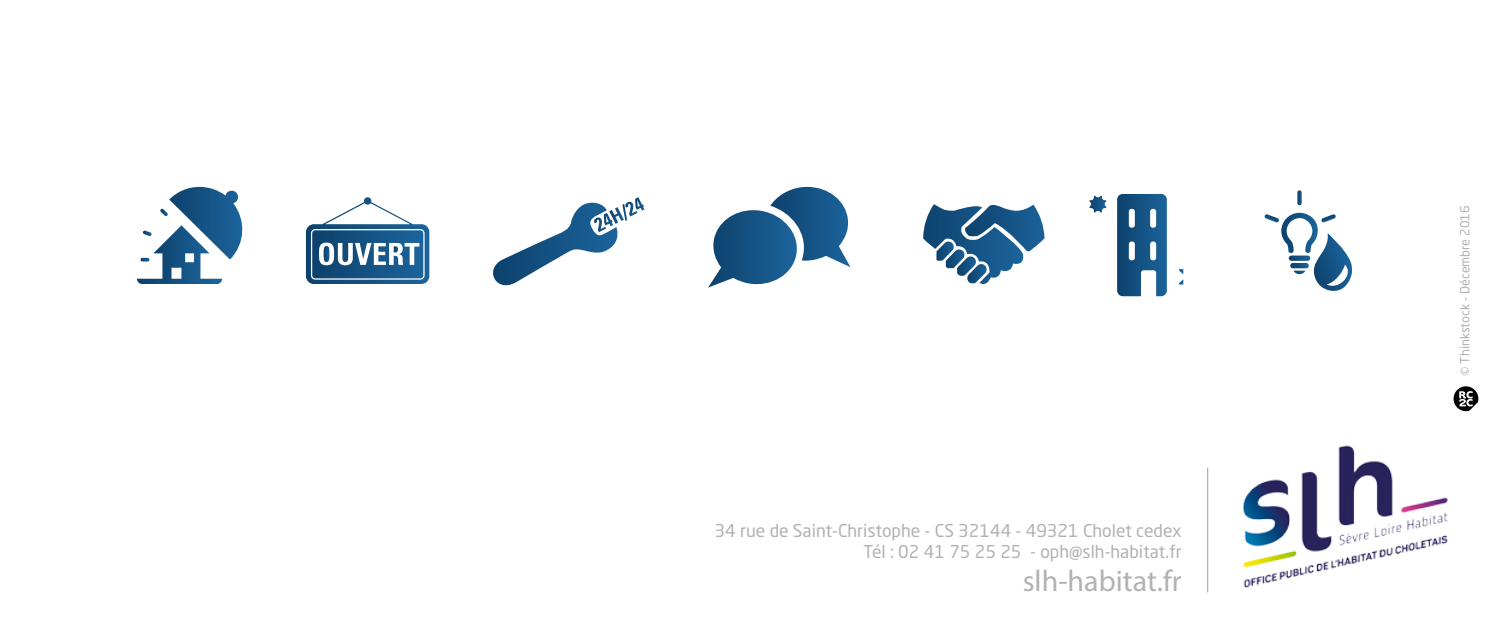
<style>
.page{position:relative;width:1489px;height:638px;background:#fff}
.page>*{position:absolute;margin:0;border:0;box-sizing:border-box;transform-origin:0 0}
.t1{font:30px "Myriad Pro";color:#b3b2b2}
.t2{font:17.5px/21.2px "Neo Sans Std";color:#b3b2b2;text-align:right}
.t3{font:12.5px "Neo Sans Std";color:#b3b2b2}
</style>
<div class="page">
<svg style="left:493px;top:197px;width:151px;height:89px"></svg>
<svg style="left:306px;top:197px;width:123px;height:87px"></svg>
<svg style="left:137px;top:187px;width:106px;height:97px"></svg>
<svg style="left:708px;top:187px;width:142px;height:101px"></svg>
<svg style="left:1117px;top:194px;width:49px;height:102px;background:#3b6e97"></svg>
<svg style="left:1179px;top:269px;width:4px;height:16px"></svg>
<svg style="left:1089px;top:195px;width:17px;height:18px"></svg>
<svg style="left:1297px;top:190px;width:4px;height:15px"></svg>
<svg style="left:1264px;top:213px;width:89px;height:78px"></svg>
<svg style="left:923px;top:204px;width:121px;height:80px"></svg>
<hr style="left:1206px;top:467px;width:2px;height:125px;background:#b3b2b2">
<svg style="left:1453px;top:386px;width:25px;height:25px"></svg>
<img style="left:1242px;top:445px;width:206px;height:143px">
<p class="t2" style="left:714px;top:520px;width:468px">34 rue de Saint-Christophe - CS 32144 - 49321 Cholet cedex<br>Tél : 02 41 75 25 25 - oph@slh-habitat.fr</p>
<h1 class="t1" style="left:1022px;top:563px;width:160px">slh-habitat.fr</h1>
<p class="t3" style="left:1457px;top:376px;width:172px;rotate:-90deg">© Thinkstock - Décembre 2016</p>
</div>
